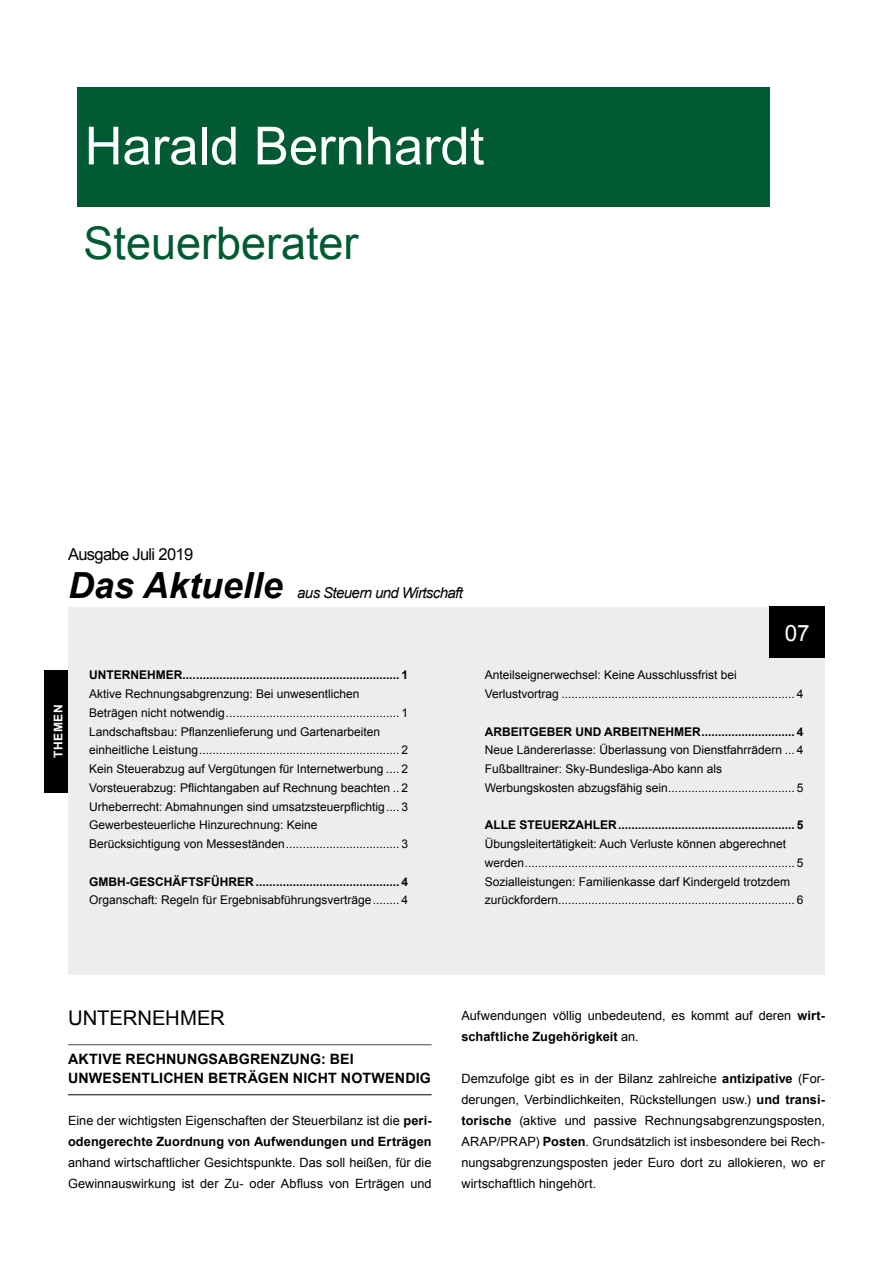
<style>
.page{position:relative;width:893px;height:1263px;background:#fff}
.page>*{position:absolute;margin:0;border:0;box-sizing:border-box;transform-origin:0 0}
.t1{font:52.5px "Arial";color:#fff}
.t2{font:45px "Arial";color:#005a32}
.t3{font:italic 700 36px "Arial";color:#000}
.t4{font:22.5px "Arial";color:#fff}
.t5{font:20.25px "Arial";color:#000}
.t6{font:16.5px "Arial";letter-spacing:-.04em;color:#000}
.t7{font:italic 15px "Arial";letter-spacing:-.04em;color:#000}
.t8{font:700 14.25px/19.5px "Arial";letter-spacing:.01em;color:#000}
.t9{font:12.75px/21px "Arial";color:#000}
.t10{font:12px/18.8px "Arial";color:#000}
.t11{font:700 12px "Arial";color:#000}
.t12{font:700 12px "Arial";letter-spacing:.05em;color:#fff}
.s1{font-weight:700}
</style>
<div class="page">
<div style="left:77px;top:87px;width:693px;height:119px;background:#005a32"></div>
<div style="left:68px;top:607px;width:757px;height:367px;background:#eceded"></div>
<hr style="left:68px;top:1044px;width:364px;height:1px;background:#4b4b4d">
<hr style="left:68px;top:1094px;width:364px;height:1px;background:#000">
<div style="left:770px;top:607px;width:55px;height:51px;background:#000"></div>
<div style="left:45px;top:670px;width:23px;height:122px;background:#000"></div>
<h1 class="t1" style="left:85px;top:112px;width:401px">Harald Bernhardt</h1>
<h2 class="t2" style="left:84px;top:213px;width:276px">Steuerberater</h2>
<h3 class="t6" style="left:68px;top:544px;width:127px">Ausgabe Juli 2019</h3>
<h3 class="t3" style="left:68px;top:561px;width:216px">Das Aktuelle</h3>
<p class="t7" style="left:297px;top:583px;width:167px">aus Steuern und Wirtschaft</p>
<p class="t12" style="left:50px;top:758px;width:55px;rotate:-90deg">THEMEN</p>
<p class="t11" style="left:89px;top:667px;width:320px">UNTERNEHMER................................................................. 1</p>
<p class="t10" style="left:89px;top:685px;width:320px">Aktive Rechnungsabgrenzung: Bei unwesentlichen Beträgen nicht notwendig.................................................... 1<br>Landschaftsbau: Pflanzenlieferung und Gartenarbeiten einheitliche Leistung............................................................ 2<br>Kein Steuerabzug auf Vergütungen für Internetwerbung .... 2<br>Vorsteuerabzug: Pflichtangaben auf Rechnung beachten .. 2<br>Urheberrecht: Abmahnungen sind umsatzsteuerpflichtig.... 3<br>Gewerbesteuerliche Hinzurechnung: Keine Berücksichtigung von Messeständen.................................. 3</p>
<p class="t11" style="left:89px;top:873px;width:320px">GMBH-GESCHÄFTSFÜHRER ........................................... 4</p>
<p class="t10" style="left:89px;top:891px;width:320px">Organschaft: Regeln für Ergebnisabführungsverträge........ 4</p>
<h3 class="t4" style="left:785px;top:618px;width:27px">07</h3>
<p class="t10" style="left:485px;top:666px;width:320px">Anteilseignerwechsel: Keine Ausschlussfrist bei<br>Verlustvortrag ...................................................................... 4</p>
<p class="t11" style="left:485px;top:723px;width:320px">ARBEITGEBER UND ARBEITNEHMER............................ 4</p>
<p class="t10" style="left:485px;top:741px;width:320px">Neue Ländererlasse: Überlassung von Dienstfahrrädern ... 4<br>Fußballtrainer: Sky-Bundesliga-Abo kann als<br>Werbungskosten abzugsfähig sein...................................... 5</p>
<p class="t11" style="left:485px;top:817px;width:320px">ALLE STEUERZAHLER..................................................... 5</p>
<p class="t10" style="left:485px;top:835px;width:320px">Übungsleitertätigkeit: Auch Verluste können abgerechnet werden................................................................................. 5<br>Sozialleistungen: Familienkasse darf Kindergeld trotzdem zurückfordern....................................................................... 6</p>
<h3 class="t5" style="left:68px;top:1005px;width:158px">UNTERNEHMER</h3>
<p class="t8" style="left:68px;top:1049px;width:364px">AKTIVE RECHNUNGSABGRENZUNG: BEI<br>UNWESENTLICHEN BETRÄGEN NICHT NOTWENDIG</p>
<p class="t9" style="left:68px;top:1110px;width:365px">Eine der wichtigsten Eigenschaften der Steuerbilanz ist die <span class="s1">peri&shy;odengerechte Zuordnung von Aufwendungen und Erträgen</span></p>
<p class="t9" style="left:68px;top:1152px;width:365px">anhand wirtschaftlicher Gesichtspunkte. Das soll heißen, für die<br>Gewinnauswirkung ist der Zu- oder Abfluss von Erträgen und</p>
<p class="t9" style="left:461px;top:1005px;width:365px">Aufwendungen völlig unbedeutend, es kommt auf deren <span class="s1">wirt&shy;schaftliche Zugehörigkeit</span> an.</p>
<p class="t9" style="left:461px;top:1068px;width:365px;text-align:justify">Demzufolge gibt es in der Bilanz zahlreiche <span class="s1">antizipative</span> (For&shy;derungen, Verbindlichkeiten, Rückstellungen usw.) <span class="s1">und transi&shy;torische</span> (aktive und passive Rechnungsabgrenzungsposten, ARAP/PRAP) <span class="s1">Posten</span>. Grundsätzlich ist insbesondere bei Rech&shy;nungsabgrenzungsposten jeder Euro dort zu allokieren, wo er wirtschaftlich hingehört.</p>
</div>
